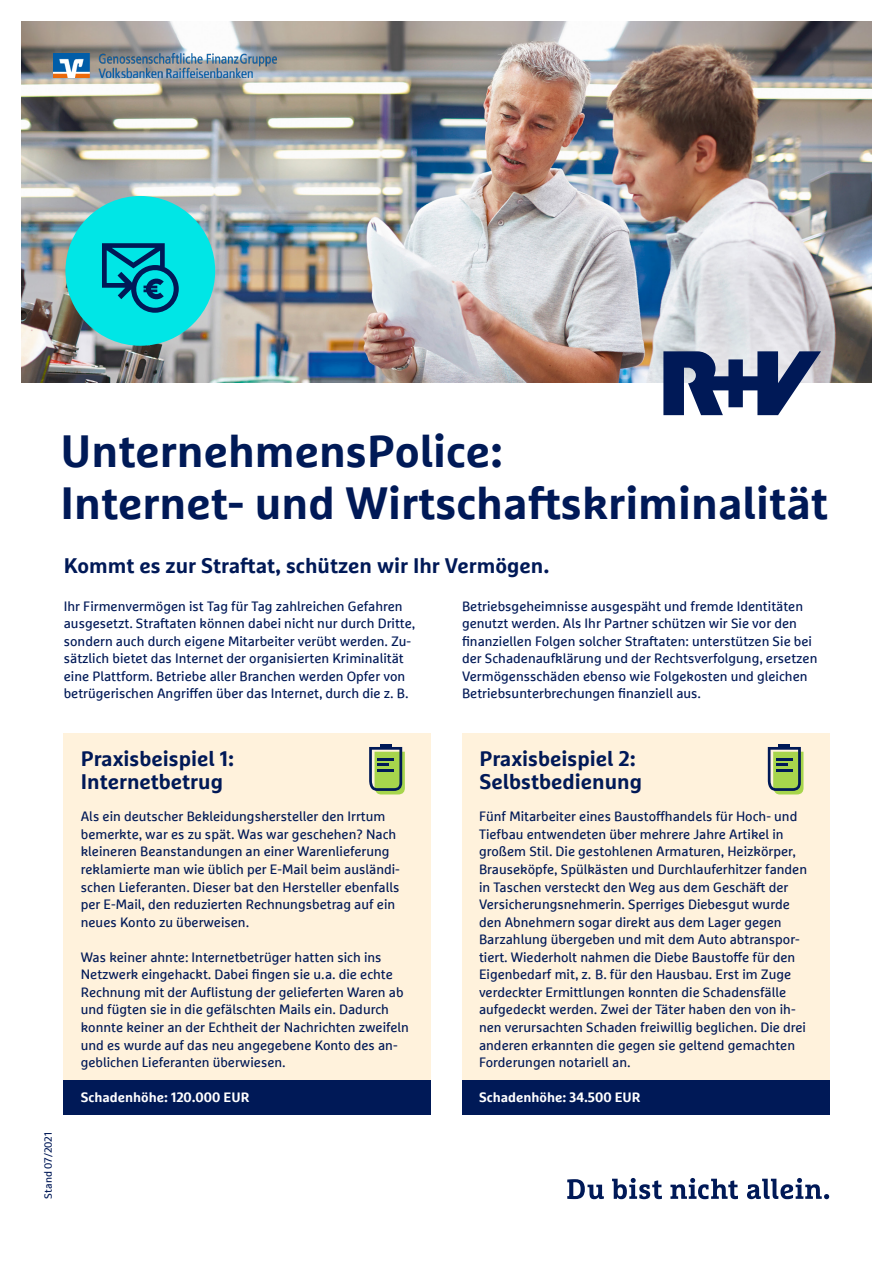
<style>
.page{position:relative;width:893px;height:1263px;background:#fff}
.page>*{position:absolute;margin:0;border:0;box-sizing:border-box;transform-origin:0 0}
.t1{font:700 45px "Marselisfor Ru V";color:#001957}
.t2{font:700 45px "Marselisfor Ru V";color:#001a57}
.t3{font:700 21px/23.1px "Marselisfor Ru V";color:#001957}
.t4{font:13.5px/17.5px "Marselisfor Ru V";color:#001957}
.t5{font:700 13.5px "Marselisfor Ru V";color:#fff}
.t6{font:10.5px "Marselisfor Ru V";color:#001957}
</style>
<div class="page">
<div style="left:462px;top:733px;width:367px;height:369px;background:#fff2dc"></div>
<div style="left:64px;top:733px;width:367px;height:347px;background:#fff2dc"></div>
<svg style="left:369px;top:744px;width:36px;height:50px;background:#85a466"></svg>
<hr style="left:377px;top:769px;width:17px;height:3px;background:#001957">
<svg style="left:768px;top:744px;width:35px;height:50px;background:#83a265"></svg>
<hr style="left:776px;top:769px;width:16px;height:3px;background:#001957">
<img style="left:21px;top:21px;width:851px;height:362px">
<div style="left:462px;top:1081px;width:367px;height:34px;background:#001957"></div>
<div style="left:64px;top:1081px;width:367px;height:34px;background:#001957"></div>
<svg style="left:567px;top:1179px;width:37px;height:20px"></svg>
<svg style="left:612px;top:1178px;width:50px;height:21px"></svg>
<svg style="left:670px;top:1178px;width:68px;height:21px"></svg>
<svg style="left:747px;top:1178px;width:82px;height:21px"></svg>
<div style="left:604px;top:293px;width:268px;height:180px;background:#fff;opacity:.8"></div>
<svg style="left:663px;top:351px;width:158px;height:64px"></svg>
<div style="left:65px;top:196px;width:150px;height:150px;background:#00e6e6;border-radius:50%"></div>
<svg style="left:102px;top:243px;width:77px;height:70px"></svg>
<img style="left:53px;top:53px;width:223px;height:25px">
<h1 class="t2" style="left:61px;top:423px;width:443px">UnternehmensPolice:</h1>
<h1 class="t1" style="left:61px;top:475px;width:769px">Internet- und Wirtschaftskriminalität</h1>
<h2 class="t3" style="left:64px;top:553px;width:487px">Kommt es zur Straftat, schützen wir Ihr Vermögen.</h2>
<p class="t4" style="left:64px;top:597px;width:353px">Ihr Firmenvermögen ist Tag für Tag zahlreichen Gefahren ausgesetzt. Straftaten können dabei nicht nur durch Dritte, sondern auch durch eigene Mitarbeiter verübt werden. Zu&shy;sätzlich bietet das Internet der organisierten Kriminalität eine Plattform. Betriebe aller Branchen werden Opfer von betrügerischen Angriffen über das Internet, durch die z. B.</p>
<p class="t4" style="left:462px;top:597px;width:357px">Betriebsgeheimnisse ausgespäht und fremde Identitäten genutzt werden. Als Ihr Partner schützen wir Sie vor den finanziellen Folgen solcher Straftaten: unterstützen Sie bei der Schadenaufklärung und der Rechtsverfolgung, ersetzen Vermögensschäden ebenso wie Folgekosten und gleichen Betriebsunterbrechungen finanziell aus.</p>
<p class="t6" style="left:42px;top:1199px;width:68px;rotate:-90deg">Stand 07/2021</p>
<h2 class="t3" style="left:81px;top:746px;width:155px">Praxisbeispiel 1:<br>Internetbetrug</h2>
<p class="t4" style="left:81px;top:807px;width:321px">Als ein deutscher Bekleidungshersteller den Irrtum bemerkte, war es zu spät. Was war geschehen? Nach kleineren Beanstandungen an einer Warenlieferung reklamierte man wie üblich per E-Mail beim ausländi&shy;schen Lieferanten. Dieser bat den Hersteller ebenfalls per E-Mail, den reduzierten Rechnungsbetrag auf ein neues Konto zu überweisen.</p>
<p class="t4" style="left:81px;top:948px;width:330px">Was keiner ahnte: Internetbetrüger hatten sich ins Netzwerk eingehackt. Dabei fingen sie u. a. die echte Rechnung mit der Auflistung der gelieferten Waren ab und fügten sie in die gefälschten Mails ein. Dadurch konnte keiner an der Echtheit der Nachrichten zweifeln und es wurde auf das neu angegebene Konto des an&shy;geblichen Lieferanten überwiesen.</p>
<h2 class="t3" style="left:479px;top:746px;width:164px">Praxisbeispiel 2:<br>Selbstbedienung</h2>
<p class="t4" style="left:479px;top:807px;width:330px">Fünf Mitarbeiter eines Baustoffhandels für Hoch- und Tiefbau entwendeten über mehrere Jahre Artikel in großem Stil. Die gestohlenen Armaturen, Heizkörper, Brauseköpfe, Spülkästen und Durchlauferhitzer fanden in Taschen versteckt den Weg aus dem Geschäft der Versicherungsnehmerin. Sperriges Diebesgut wurde den Abnehmern sogar direkt aus dem Lager gegen Barzahlung übergeben und mit dem Auto abtranspor&shy;tiert. Wiederholt nahmen die Diebe Baustoffe für den Eigenbedarf mit, z. B. für den Hausbau. Erst im Zuge verdeckter Ermittlungen konnten die Schadensfälle aufgedeckt werden. Zwei der Täter haben den von ih&shy;nen verursachten Schaden freiwillig beglichen. Die drei anderen erkannten die gegen sie geltend gemachten Forderungen notariell an.</p>
<p class="t5" style="left:81px;top:1089px;width:170px">Schadenhöhe: 120.000 EUR</p>
<p class="t5" style="left:479px;top:1089px;width:163px">Schadenhöhe: 34.500 EUR</p>
</div>
